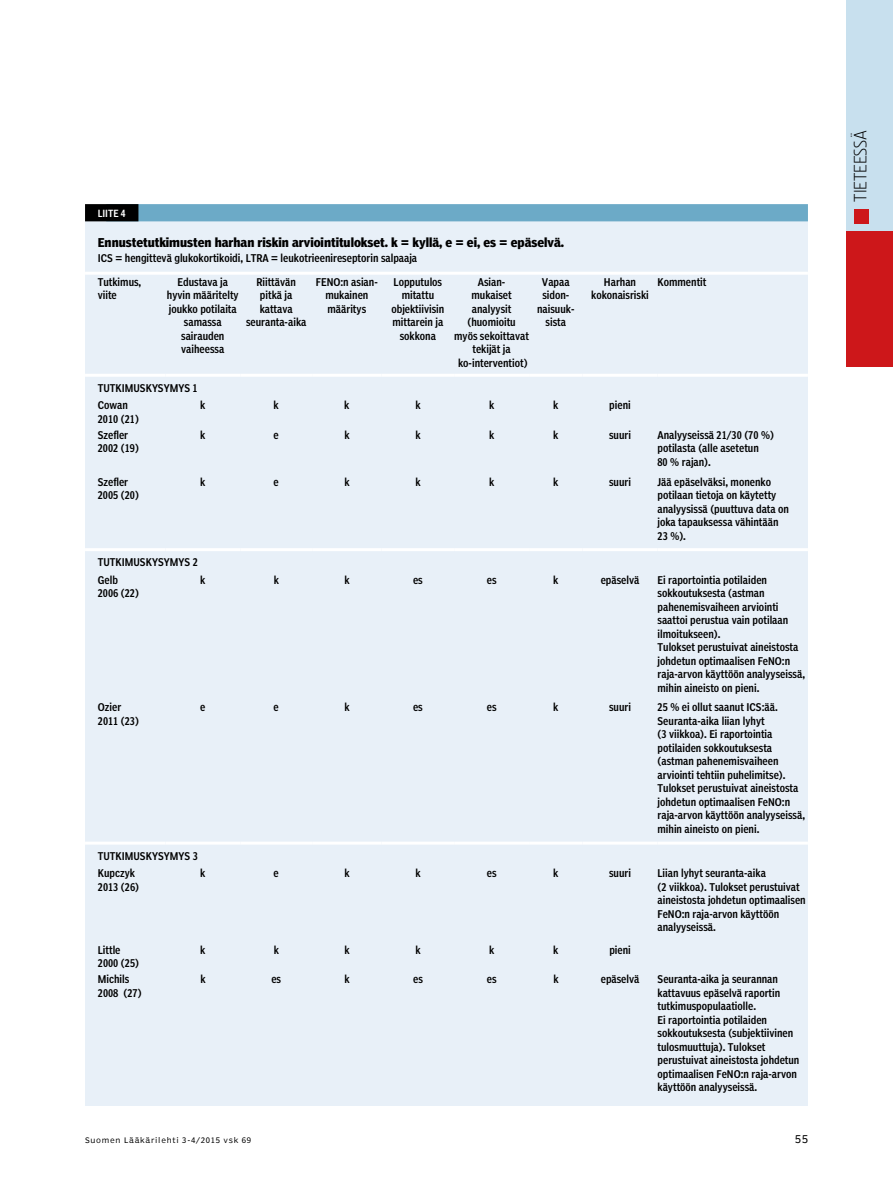
<style>
.page{position:relative;width:893px;height:1191px;background:#fff}
.page>*{position:absolute;margin:0;border:0;box-sizing:border-box;transform-origin:0 0}
.t1{font:18px "Section Light Caps";color:#000}
.t2{font:700 condensed 12px "Poynter Agate Zero";color:#000}
.t3{font:10.5px/13.5px "Poynter Agate Two Comp";color:#000}
.t4{font:10.5px "Poynter Agate Zero";color:#000}
.t5{font:9.75px "Poynter Agate Two Comp";color:#fff}
.t6{font:7.5px "Poynter Agate Zero";letter-spacing:.1em;color:#000}
</style>
<div class="page">
<div style="left:847px;top:0;width:46px;height:231px;background:#c8e0ee"></div>
<div style="left:847px;top:231px;width:46px;height:136px;background:#cd171a"></div>
<div style="left:854px;top:209px;width:15px;height:15px;background:#cd171a"></div>
<div style="left:85px;top:207px;width:723px;height:899px;background:#e8f0f8"></div>
<div style="left:106px;top:204px;width:702px;height:17px;background:#6caac7"></div>
<div style="left:85px;top:204px;width:53px;height:17px;background:#000"></div>
<hr style="left:85px;top:272px;width:723px;height:3px;background:#fff">
<hr style="left:85px;top:374px;width:80px;height:3px;background:#fff">
<hr style="left:165px;top:374px;width:75px;height:3px;background:#fff">
<hr style="left:240px;top:374px;width:72px;height:3px;background:#fff">
<hr style="left:312px;top:374px;width:70px;height:3px;background:#fff">
<hr style="left:382px;top:374px;width:72px;height:3px;background:#fff">
<hr style="left:454px;top:374px;width:75px;height:3px;background:#fff">
<hr style="left:529px;top:374px;width:54px;height:3px;background:#fff">
<hr style="left:583px;top:374px;width:74px;height:3px;background:#fff">
<hr style="left:657px;top:374px;width:151px;height:3px;background:#fff">
<hr style="left:85px;top:548px;width:80px;height:3px;background:#fff">
<hr style="left:165px;top:548px;width:75px;height:3px;background:#fff">
<hr style="left:240px;top:548px;width:72px;height:3px;background:#fff">
<hr style="left:312px;top:548px;width:70px;height:3px;background:#fff">
<hr style="left:382px;top:548px;width:72px;height:3px;background:#fff">
<hr style="left:454px;top:548px;width:75px;height:3px;background:#fff">
<hr style="left:529px;top:548px;width:54px;height:3px;background:#fff">
<hr style="left:583px;top:548px;width:74px;height:3px;background:#fff">
<hr style="left:657px;top:548px;width:151px;height:3px;background:#fff">
<hr style="left:85px;top:841px;width:80px;height:3px;background:#fff">
<hr style="left:165px;top:841px;width:75px;height:3px;background:#fff">
<hr style="left:240px;top:841px;width:72px;height:3px;background:#fff">
<hr style="left:312px;top:841px;width:70px;height:3px;background:#fff">
<hr style="left:382px;top:841px;width:72px;height:3px;background:#fff">
<hr style="left:454px;top:841px;width:75px;height:3px;background:#fff">
<hr style="left:529px;top:841px;width:54px;height:3px;background:#fff">
<hr style="left:583px;top:841px;width:74px;height:3px;background:#fff">
<hr style="left:657px;top:841px;width:151px;height:3px;background:#fff">
<p class="t5" style="left:98px;top:207px;width:10px">Liite</p>
<p class="t5" style="left:121px;top:207px;width:6px">4</p>
<p class="t2" style="left:98px;top:235px;width:468px">Ennustetutkimusten harhan riskin arviointitulokset. k = kyllä, e = ei, es = epäselvä.</p>
<p class="t3" style="left:98px;top:251px;width:321px">ICS = hengittevä glukokortikoidi, LTRA = leukotrieenireseptorin salpaaja</p>
<p class="t3" style="left:98px;top:275px;width:45px">Tutkimus, viite</p>
<p class="t3" style="left:167px;top:275px;width:73px;text-align:center">Edustava ja hyvin määritelty joukko potilaita samassa sairauden vaiheessa</p>
<p class="t3" style="left:246px;top:275px;width:62px;text-align:center">Riittävän pitkä ja kattava seuranta-aika</p>
<p class="t3" style="left:316px;top:275px;width:63px;text-align:center">FENO:n asian&shy;mukainen määritys</p>
<p class="t3" style="left:391px;top:275px;width:54px;text-align:center">Lopputulos mitattu objektiivisin mittarein ja sokkona</p>
<p class="t3" style="left:454px;top:275px;width:76px;text-align:center">Asian-<br>mukaiset analyysit (huomioitu<br>myös sekoittavat tekijät ja ko-interventiot)</p>
<p class="t3" style="left:537px;top:275px;width:39px;text-align:center">Vapaa sidon&shy;naisuuk&shy;sista</p>
<p class="t3" style="left:591px;top:275px;width:59px;text-align:center">Harhan kokonaisriski</p>
<p class="t3" style="left:657px;top:275px;width:50px">Kommentit</p>
<p class="t3" style="left:98px;top:379px;width:101px;line-height:17px">TUTKIMUSKYSYMYS 1<br>Cowan</p>
<p class="t3" style="left:98px;top:412px;width:43px">2010 (21)</p>
<p class="t3" style="left:200px;top:398px;width:7px">k</p>
<p class="t3" style="left:274px;top:398px;width:7px">k</p>
<p class="t3" style="left:344px;top:398px;width:7px">k</p>
<p class="t3" style="left:415px;top:398px;width:7px">k</p>
<p class="t3" style="left:489px;top:398px;width:7px">k</p>
<p class="t3" style="left:553px;top:398px;width:7px">k</p>
<p class="t3" style="left:609px;top:398px;width:23px">pieni</p>
<p class="t3" style="left:98px;top:428px;width:43px">Szefler<br>2002 (19)</p>
<p class="t3" style="left:200px;top:428px;width:7px">k</p>
<p class="t3" style="left:274px;top:428px;width:7px">e</p>
<p class="t3" style="left:344px;top:428px;width:7px">k</p>
<p class="t3" style="left:415px;top:428px;width:7px">k</p>
<p class="t3" style="left:489px;top:428px;width:7px">k</p>
<p class="t3" style="left:553px;top:428px;width:7px">k</p>
<p class="t3" style="left:609px;top:428px;width:23px">suuri</p>
<p class="t3" style="left:657px;top:428px;width:118px">Analyyseissä 21/30 (70 %) potilasta (alle asetetun<br>80 % rajan).</p>
<p class="t3" style="left:98px;top:475px;width:43px">Szefler<br>2005 (20)</p>
<p class="t3" style="left:200px;top:475px;width:7px">k</p>
<p class="t3" style="left:274px;top:475px;width:7px">e</p>
<p class="t3" style="left:344px;top:475px;width:7px">k</p>
<p class="t3" style="left:415px;top:475px;width:7px">k</p>
<p class="t3" style="left:489px;top:475px;width:7px">k</p>
<p class="t3" style="left:553px;top:475px;width:7px">k</p>
<p class="t3" style="left:609px;top:475px;width:23px">suuri</p>
<p class="t3" style="left:657px;top:475px;width:133px">Jää epäselväksi, monenko potilaan tietoja on käytetty analyysissä (puuttuva data on joka tapauksessa vähintään<br>23 %).</p>
<p class="t3" style="left:98px;top:554px;width:101px;line-height:17px">TUTKIMUSKYSYMYS 2<br>Gelb</p>
<p class="t3" style="left:98px;top:586px;width:43px">2006 (22)</p>
<p class="t3" style="left:200px;top:573px;width:7px">k</p>
<p class="t3" style="left:274px;top:573px;width:7px">k</p>
<p class="t3" style="left:344px;top:573px;width:7px">k</p>
<p class="t3" style="left:413px;top:573px;width:11px">es</p>
<p class="t3" style="left:487px;top:573px;width:11px">es</p>
<p class="t3" style="left:553px;top:573px;width:7px">k</p>
<p class="t3" style="left:601px;top:573px;width:40px">epäselvä</p>
<p class="t3" style="left:657px;top:573px;width:149px">Ei raportointia potilaiden sokkoutuksesta (astman pahenemisvaiheen arviointi saattoi perustua vain potilaan ilmoitukseen).<br>Tulokset perustuivat aineistosta johdetun optimaalisen FeNO:n raja-arvon käyttöön analyyseissä, mihin aineisto on pieni.</p>
<p class="t3" style="left:98px;top:700px;width:43px">Ozier<br>2011 (23)</p>
<p class="t3" style="left:200px;top:700px;width:7px">e</p>
<p class="t3" style="left:274px;top:700px;width:7px">e</p>
<p class="t3" style="left:344px;top:700px;width:7px">k</p>
<p class="t3" style="left:413px;top:700px;width:11px">es</p>
<p class="t3" style="left:487px;top:700px;width:11px">es</p>
<p class="t3" style="left:553px;top:700px;width:7px">k</p>
<p class="t3" style="left:609px;top:700px;width:23px">suuri</p>
<p class="t3" style="left:657px;top:700px;width:149px">25 % ei ollut saanut ICS:ää.<br>Seuranta-aika liian lyhyt<br>(3 viikkoa). Ei raportointia potilaiden sokkoutuksesta (astman pahenemisvaiheen arviointi tehtiin puhelimitse).<br>Tulokset perustuivat aineistosta johdetun optimaalisen FeNO:n raja-arvon käyttöön analyyseissä, mihin aineisto on pieni.</p>
<p class="t3" style="left:98px;top:847px;width:101px;line-height:17px">TUTKIMUSKYSYMYS 3<br>Kupczyk</p>
<p class="t3" style="left:98px;top:879px;width:43px">2013 (26)</p>
<p class="t3" style="left:200px;top:866px;width:7px">k</p>
<p class="t3" style="left:274px;top:866px;width:7px">e</p>
<p class="t3" style="left:344px;top:866px;width:7px">k</p>
<p class="t3" style="left:415px;top:866px;width:7px">k</p>
<p class="t3" style="left:487px;top:866px;width:11px">es</p>
<p class="t3" style="left:553px;top:866px;width:7px">k</p>
<p class="t3" style="left:609px;top:866px;width:23px">suuri</p>
<p class="t3" style="left:657px;top:866px;width:150px">Liian lyhyt seuranta-aika<br>(2 viikkoa). Tulokset perustuivat aineistosta johdetun optimaalisen<br>FeNO:n raja-arvon käyttöön analyyseissä.</p>
<p class="t3" style="left:98px;top:942px;width:43px">Little<br>2000 (25)</p>
<p class="t3" style="left:200px;top:942px;width:7px">k</p>
<p class="t3" style="left:274px;top:942px;width:7px">k</p>
<p class="t3" style="left:344px;top:942px;width:7px">k</p>
<p class="t3" style="left:415px;top:942px;width:7px">k</p>
<p class="t3" style="left:489px;top:942px;width:7px">k</p>
<p class="t3" style="left:553px;top:942px;width:7px">k</p>
<p class="t3" style="left:609px;top:942px;width:23px">pieni</p>
<p class="t3" style="left:98px;top:972px;width:45px">Michils<br>2008 (27)</p>
<p class="t3" style="left:200px;top:972px;width:7px">k</p>
<p class="t3" style="left:271px;top:972px;width:11px">es</p>
<p class="t3" style="left:344px;top:972px;width:7px">k</p>
<p class="t3" style="left:413px;top:972px;width:11px">es</p>
<p class="t3" style="left:487px;top:972px;width:11px">es</p>
<p class="t3" style="left:553px;top:972px;width:7px">k</p>
<p class="t3" style="left:601px;top:972px;width:40px">epäselvä</p>
<p class="t3" style="left:658px;top:972px;width:143px">Seuranta-aika ja seurannan kattavuus epäselvä raportin tutkimuspopulaatiolle.<br>Ei raportointia potilaiden sokkoutuksesta (subjektiivinen tulosmuuttuja). Tulokset perustuivat aineistosta johdetun optimaalisen FeNO:n raja-arvon käyttöön analyyseissä.</p>
<p class="t6" style="left:85px;top:1135px;width:168px">Suomen Lääkärilehti 3-4/2015 vsk 69</p>
<p class="t4" style="left:795px;top:1132px;width:15px">55</p>
<h1 class="t1" style="left:850px;top:202px;width:73px;rotate:-90deg">tieteessä</h1>
</div>
